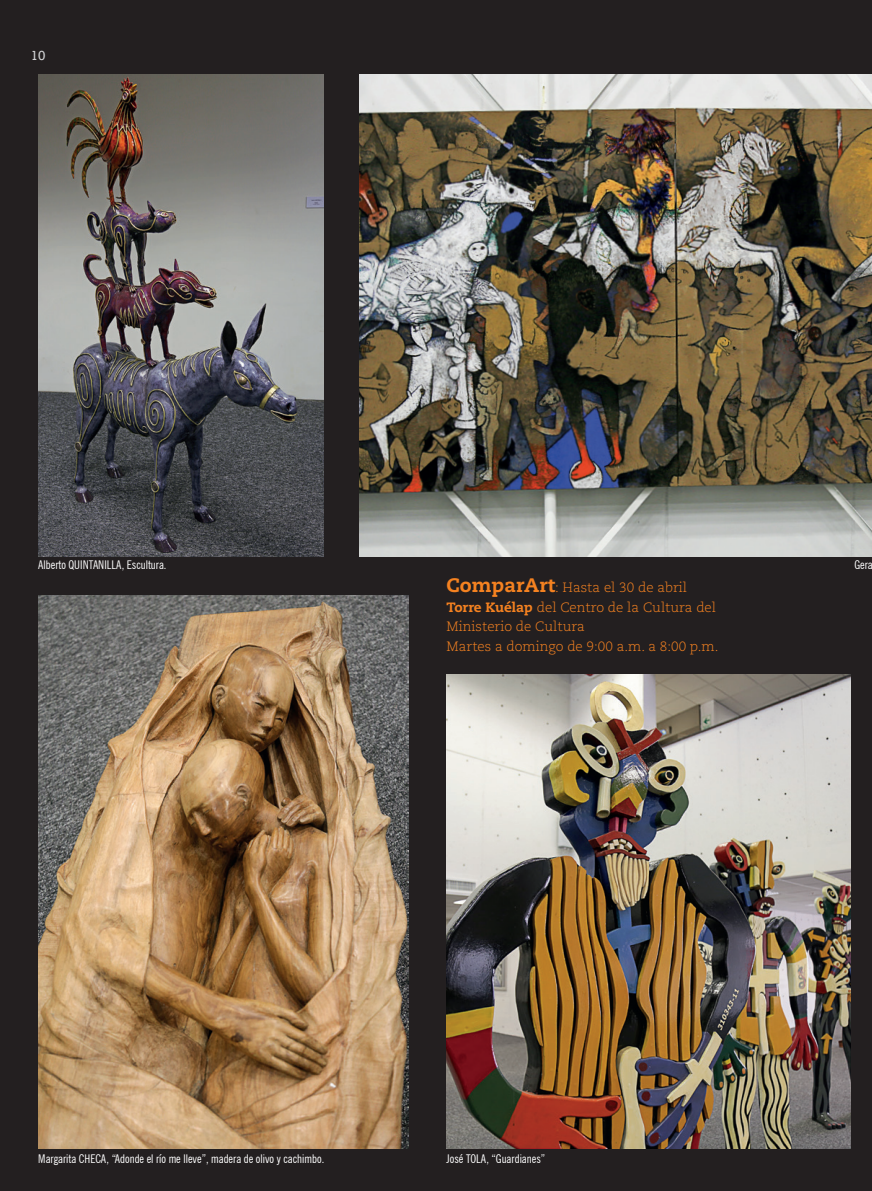
<style>
.page{position:relative;width:872px;height:1191px;background:#231f20}
.page>*{position:absolute;margin:0;border:0;box-sizing:border-box;transform-origin:0 0}
.t1{font:300 13.5px/19.5px "Caecilia LT Std";color:#f58220}
.t2{font:13.5px "Rockwell";color:#d1d2d4}
.t3{font:condensed 12px "News Gothic BT";color:#fff}
.s1{font-weight:800;font-size:19.5px}
.s2{font-weight:800}
</style>
<div class="page">
<img style="left:38px;top:595px;width:370px;height:553px">
<img style="left:359px;top:75px;width:513px;height:481px">
<img style="left:38px;top:75px;width:285px;height:481px">
<img style="left:446px;top:674px;width:404px;height:474px">
<p class="t2" style="left:31px;top:47px;width:16px">10</p>
<p class="t3" style="left:38px;top:557px;width:130px">Alberto QUINTANILLA, Escultura.</p>
<p class="t1" style="left:446px;top:578px;width:273px"><span class="s1">ComparArt</span>: Hasta el 30 de abril <span class="s2">Torre Kuélap</span> del Centro de la Cultura del Ministerio de Cultura<br>Martes a domingo de 9:00 a.m. a 8:00 p.m.</p>
<p class="t3" style="left:854px;top:557px;width:20px">Gera</p>
<p class="t3" style="left:38px;top:1151px;width:287px">Margarita CHECA, “Adonde el río me lleve”, madera de olivo y cachimbo.</p>
<p class="t3" style="left:446px;top:1151px;width:100px">José TOLA, “Guardianes”</p>
</div>
